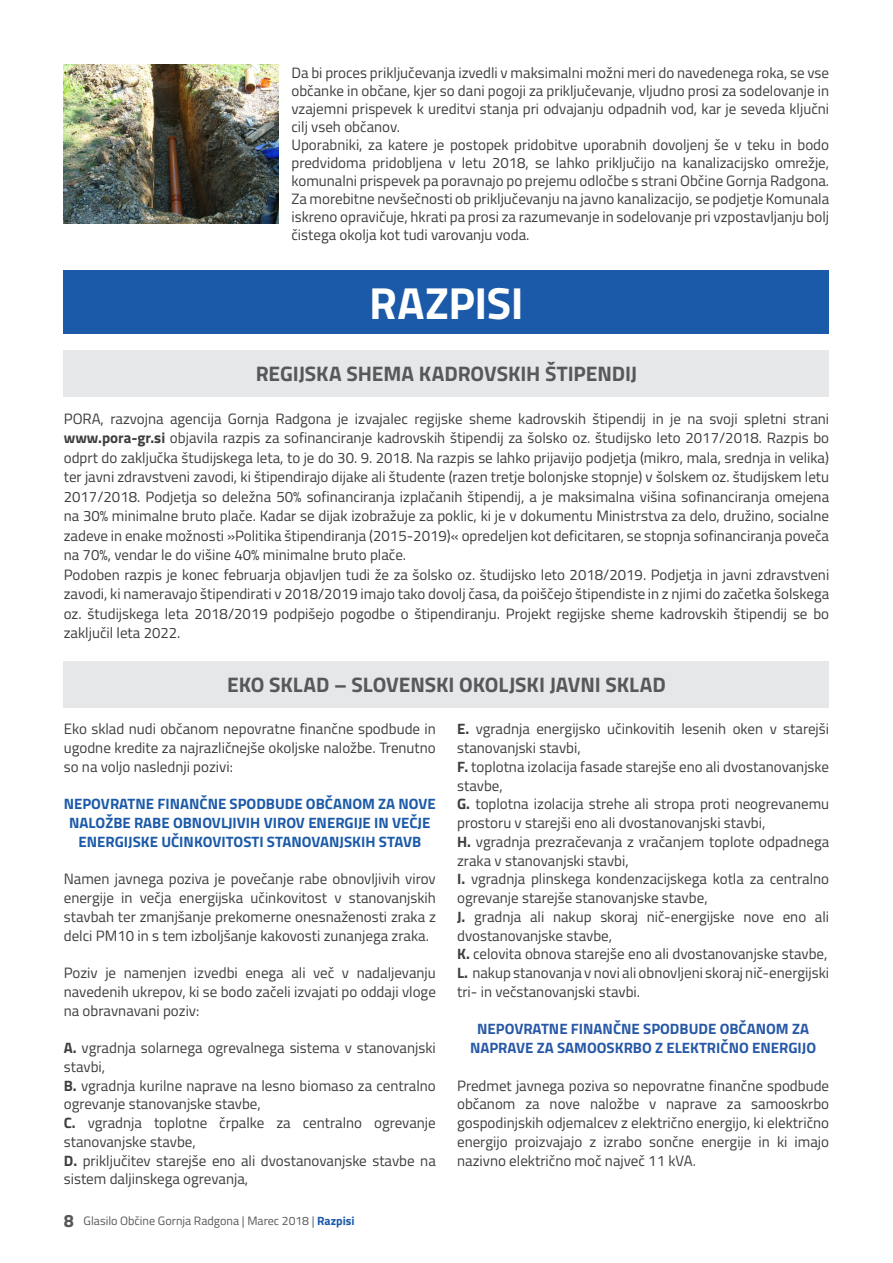
<style>
.page{position:relative;width:893px;height:1263px;background:#fff}
.page>*{position:absolute;margin:0;border:0;box-sizing:border-box;transform-origin:0 0}
.t1{font:700 45px "Titillium";letter-spacing:-.01em;color:#fff}
.t2{font:700 21px "Titillium";letter-spacing:-.005em;color:#57585a}
.t3{font:15px/18.8px "Titillium";color:#3e3e3f}
.t4{font:700 15px/18.8px "Titillium";color:#1b5aa9;text-align:center}
.t5{font:700 15px/18.8px "Titillium";color:#2758a7;text-align:center}
.t6{font:12.15px "Titillium";color:#57585a}
.s1{font-weight:700}
.s2{font-weight:700;font-size:18px}
.s3{font-weight:700;font-size:12px;color:#1b5aa9}
</style>
<div class="page">
<img style="left:64px;top:65px;width:215px;height:159px">
<div style="left:64px;top:270px;width:765px;height:64px;background:#1b5aa9"></div>
<div style="left:64px;top:350px;width:765px;height:46px;background:#e6e7e9"></div>
<div style="left:64px;top:661px;width:765px;height:46px;background:#e6e7e9"></div>
<p class="t3" style="left:291px;top:63px;width:539px;line-height:18px">Da bi proces priključevanja izvedli v maksimalni možni meri do navedenega roka, se vse občanke in občane, kjer so dani pogoji za priključevanje, vljudno prosi za sodelovanje in vzajemni prispevek k ureditvi stanja pri odvajanju odpadnih vod, kar je seveda ključni cilj vseh občanov.<br>Uporabniki, za katere je postopek pridobitve uporabnih dovoljenj še v teku in bodo predvidoma pridobljena v letu 2018, se lahko priključijo na kanalizacijsko omrežje, komunalni prispevek pa poravnajo po prejemu odločbe s strani Občine Gornja Radgona.<br>Za morebitne nevšečnosti ob priključevanju na javno kanalizacijo, se podjetje Komunala iskreno opravičuje, hkrati pa prosi za razumevanje in sodelovanje pri vzpostavljanju bolj čistega okolja kot tudi varovanju voda.</p>
<h1 class="t1" style="left:369px;top:269px;width:156px">RAZPISI</h1>
<h2 class="t2" style="left:256px;top:357px;width:383px">REGIJSKA SHEMA KADROVSKIH ŠTIPENDIJ</h2>
<p class="t3" style="left:64px;top:408px;width:767px;line-height:19.5px">PORA, razvojna agencija Gornja Radgona je izvajalec regijske sheme kadrovskih štipendij in je na svoji spletni strani <span class="s1">www.pora-gr.si</span> objavila razpis za sofinanciranje kadrovskih štipendij za šolsko oz. študijsko leto 2017/2018. Razpis bo odprt do zaključka študijskega leta, to je do 30. 9. 2018. Na razpis se lahko prijavijo podjetja (mikro, mala, srednja in velika) ter javni zdravstveni zavodi, ki štipendirajo dijake ali študente (razen tretje bolonjske stopnje) v šolskem oz. študijskem letu 2017/2018. Podjetja so deležna 50% sofinanciranja izplačanih štipendij, a je maksimalna višina sofinanciranja omejena na 30% minimalne bruto plače. Kadar se dijak izobražuje za poklic, ki je v dokumentu Ministrstva za delo, družino, socialne zadeve in enake možnosti »Politika štipendiranja (2015-2019)« opredeljen kot deficitaren, se stopnja sofinanciranja poveča na 70%, vendar le do višine 40% minimalne bruto plače.<br>Podoben razpis je konec februarja objavljen tudi že za šolsko oz. študijsko leto 2018/2019. Podjetja in javni zdravstveni zavodi, ki nameravajo štipendirati v 2018/2019 imajo tako dovolj časa, da poiščejo štipendiste in z njimi do začetka šolskega oz. študijskega leta 2018/2019 podpišejo pogodbe o štipendiranju. Projekt regijske sheme kadrovskih štipendij se bo zaključil leta 2022.</p>
<h2 class="t2" style="left:227px;top:668px;width:440px">EKO SKLAD – SLOVENSKI OKOLJSKI JAVNI SKLAD</h2>
<p class="t3" style="left:64px;top:719px;width:374px;text-align:justify">Eko sklad nudi občanom nepovratne finančne spodbude in ugodne kredite za najrazličnejše okoljske naložbe. Trenutno so na voljo naslednji pozivi:</p>
<p class="t4" style="left:64px;top:794px;width:374px">NEPOVRATNE FINANČNE SPODBUDE OBČANOM ZA NOVE<br>NALOŽBE RABE OBNOVLJIVIH VIROV ENERGIJE IN VEČJE<br>ENERGIJSKE UČINKOVITOSTI STANOVANJSKIH STAVB</p>
<p class="t3" style="left:64px;top:869px;width:374px;text-align:justify">Namen javnega poziva je povečanje rabe obnovljivih virov energije in večja energijska učinkovitost v stanovanjskih stavbah ter zmanjšanje prekomerne onesnaženosti zraka z delci PM10 in s tem izboljšanje kakovosti zunanjega zraka.</p>
<p class="t3" style="left:64px;top:963px;width:374px;text-align:justify">Poziv je namenjen izvedbi enega ali več v nadaljevanju navedenih ukrepov, ki se bodo začeli izvajati po oddaji vloge na obravnavani poziv:</p>
<p class="t3" style="left:64px;top:1038px;width:374px"><span class="s1">A.</span> vgradnja solarnega ogrevalnega sistema v stanovanjski stavbi,<br><span class="s1">B.</span> vgradnja kurilne naprave na lesno biomaso za centralno ogrevanje stanovanjske stavbe,<br><span class="s1">C.</span> vgradnja toplotne črpalke za centralno ogrevanje stanovanjske stavbe,<br><span class="s1">D.</span> priključitev starejše eno ali dvostanovanjske stavbe na sistem daljinskega ogrevanja,</p>
<p class="t6" style="left:64px;top:1211px;width:292px"><span class="s2">8</span> Glasilo Občine Gornja Radgona | Marec 2018 | <span class="s3">Razpisi</span></p>
<p class="t3" style="left:457px;top:719px;width:374px"><span class="s1">E.</span> vgradnja energijsko učinkovitih lesenih oken v starejši stanovanjski stavbi,<br><span class="s1">F.</span> toplotna izolacija fasade starejše eno ali dvostanovanjske stavbe,<br><span class="s1">G.</span> toplotna izolacija strehe ali stropa proti neogrevanemu prostoru v starejši eno ali dvostanovanjski stavbi,<br><span class="s1">H.</span> vgradnja prezračevanja z vračanjem toplote odpadnega zraka v stanovanjski stavbi,<br><span class="s1">I.</span> vgradnja plinskega kondenzacijskega kotla za centralno ogrevanje starejše stanovanjske stavbe,<br><span class="s1">J.</span> gradnja ali nakup skoraj nič-energijske nove eno ali dvostanovanjske stavbe,<br><span class="s1">K.</span> celovita obnova starejše eno ali dvostanovanjske stavbe, <span class="s1">L.</span> nakup stanovanja v novi ali obnovljeni skoraj nič-energijski tri- in večstanovanjski stavbi.</p>
<p class="t5" style="left:470px;top:1019px;width:348px">NEPOVRATNE FINANČNE SPODBUDE OBČANOM ZA<br>NAPRAVE ZA SAMOOSKRBO Z ELEKTRIČNO ENERGIJO</p>
<p class="t3" style="left:457px;top:1075px;width:374px;text-align:justify">Predmet javnega poziva so nepovratne finančne spodbude občanom za nove naložbe v naprave za samooskrbo gospodinjskih odjemalcev z električno energijo, ki električno energijo proizvajajo z izrabo sončne energije in ki imajo nazivno električno moč največ 11 kVA.</p>
</div>
